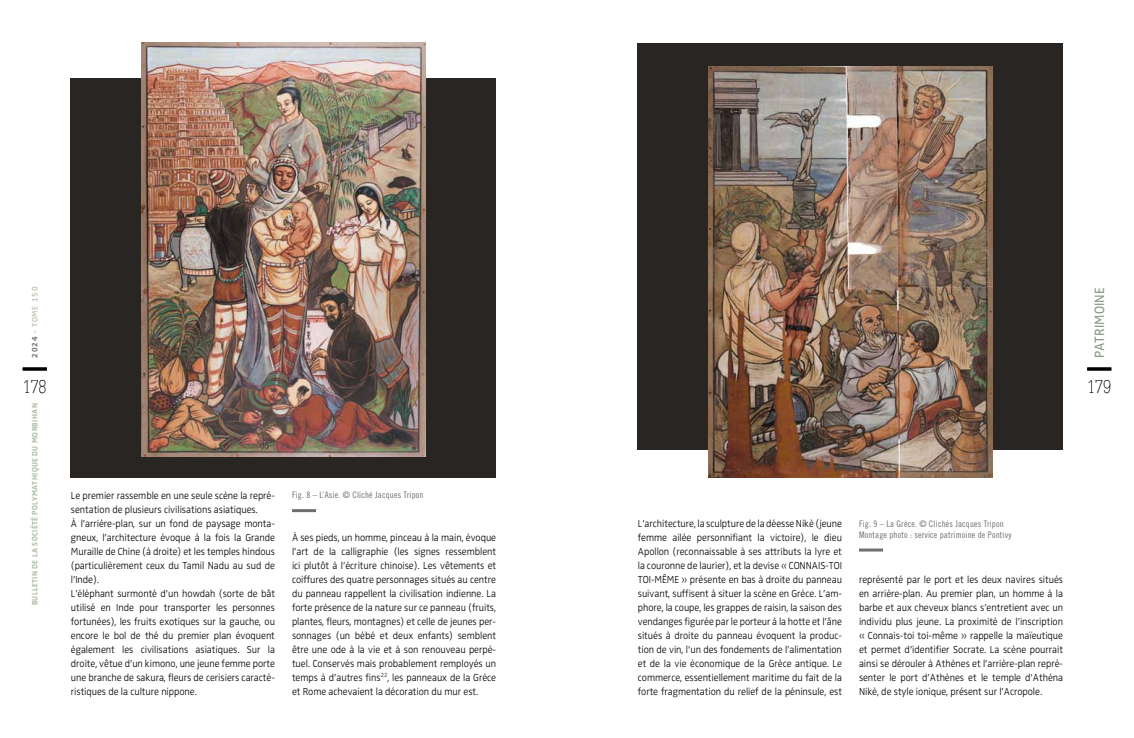
<style>
.page{position:relative;width:1134px;height:738px;background:#fff}
.page>*{position:absolute;margin:0;border:0;box-sizing:border-box;transform-origin:0 0}
.t1{font:100 18px "Glypha";letter-spacing:-.005em;color:#000;scale:.89 1}
.t2{font:14px "Zwo w 4";letter-spacing:.01em;color:#839d7e;scale:.95 1}
.t3{font:10.5px/14px "Zwo w 2";letter-spacing:-.005em;color:#000;text-align:justify;scale:.95 1}
.t4{font:9px/11px "Trade Gothic Cond Eighteen";letter-spacing:.02em;color:#716e6e}
.t5{font:8px "Zwo w 6";letter-spacing:.05em;color:#a9b8a2;scale:.95 1}
.t6{font:8px "Zwo w 4";letter-spacing:.1em;color:#a9b8a2}
.s1{font-family:"Zwo w 6";color:#706f6f}
.s2{font-family:"Zwo w 6"}
</style>
<div class="page">
<div style="left:638px;top:43px;width:425px;height:406px;background:#292522"></div>
<div style="left:71px;top:78px;width:425px;height:399px;background:#292522"></div>
<img style="left:709px;top:66px;width:283px;height:411px">
<hr style="left:23px;top:367px;width:24px;height:3px;background:#000">
<hr style="left:1087px;top:367px;width:24px;height:3px;background:#000">
<img style="left:142px;top:43px;width:283px;height:413px">
<hr style="left:859px;top:548px;width:24px;height:3px;background:#716e6e">
<hr style="left:292px;top:508px;width:24px;height:3px;background:#716e6e">
<p class="t6" style="left:30px;top:357px;width:72px;rotate:-90deg"><span class="s1">2024</span> <span class="s2">-</span> TOME 150</p>
<h1 class="t1" style="left:23px;top:375px;width:28px">178</h1>
<p class="t5" style="left:30px;top:605px;width:214px;rotate:-90deg">BULLETIN DE LA SOCIÉTÉ POLYMATHIQUE DU MORBIHAN</p>
<p class="t3" style="left:71px;top:487px;width:216px;text-align:left">Le premier rassemble en une seule scène la repré&shy;sentation de plusieurs civilisations asiatiques.<br>À l’arrière-plan, sur un fond de paysage monta&shy;gneux, l’architecture évoque à la fois la Grande Muraille de Chine (à droite) et les temples hindous (particulièrement ceux du Tamil Nadu au sud de l’Inde).<br>L’éléphant surmonté d’un howdah (sorte de bât utilisé en Inde pour transporter les personnes fortunées), les fruits exotiques sur la gauche, ou encore le bol de thé du premier plan évoquent également les civilisations asiatiques. Sur la droite, vêtue d’un kimono, une jeune femme porte une branche de sakura, fleurs de cerisiers caracté&shy;ristiques de la culture nippone.</p>
<p class="t4" style="left:292px;top:489px;width:133px">Fig. 8 – L’Asie. © Cliché Jacques Tripon</p>
<p class="t3" style="left:292px;top:529px;width:216px">À ses pieds, un homme, pinceau à la main, évoque l’art de la calligraphie (les signes ressemblent ici plutôt à l’écriture chinoise). Les vêtements et coiffures des quatre personnages situés au centre du panneau rappellent la civilisation indienne. La forte présence de la nature sur ce panneau (fruits, plantes, fleurs, montagnes) et celle de jeunes per&shy;sonnages (un bébé et deux enfants) semblent être une ode à la vie et à son renouveau perpé&shy;tuel. Conservés mais probablement remployés un temps à d’autres fins<sup>22</sup>, les panneaux de la Grèce et Rome achevaient la décoration du mur est.</p>
<h2 class="t2" style="left:1091px;top:357px;width:75px;rotate:-90deg">PATRIMOINE</h2>
<h1 class="t1" style="left:1087px;top:375px;width:28px">179</h1>
<p class="t3" style="left:638px;top:515px;width:216px">L’architecture, la sculpture de la déesse Nikè (jeune femme ailée personnifiant la victoire), le dieu Apollon (reconnaissable à ses attributs la lyre et la couronne de laurier), et la devise « CONNAIS-TOI TOI-MÊME » présente en bas à droite du panneau suivant, suffisent à situer la scène en Grèce. L’am&shy;phore, la coupe, les grappes de raisin, la saison des vendanges figurée par le porteur à la hotte et l’âne situés à droite du panneau évoquent la produc&shy;tion de vin, l’un des fondements de l’alimentation et de la vie économique de la Grèce antique. Le commerce, essentiellement maritime du fait de la forte fragmentation du relief de la péninsule, est</p>
<p class="t4" style="left:859px;top:517px;width:154px">Fig. 9 – La Grèce. © Clichés Jacques Tripon<br>Montage photo : service patrimoine de Pontivy</p>
<p class="t3" style="left:859px;top:571px;width:216px">représenté par le port et les deux navires situés en arrière-plan. Au premier plan, un homme à la barbe et aux cheveux blancs s’entretient avec un individu plus jeune. La proximité de l’inscription « Connais-toi toi-même » rappelle la maïeutique et permet d’identifier Socrate. La scène pourrait ainsi se dérouler à Athènes et l’arrière-plan repré&shy;senter le port d’Athènes et le temple d’Athéna Nikè, de style ionique, présent sur l’Acropole.</p>
</div>
